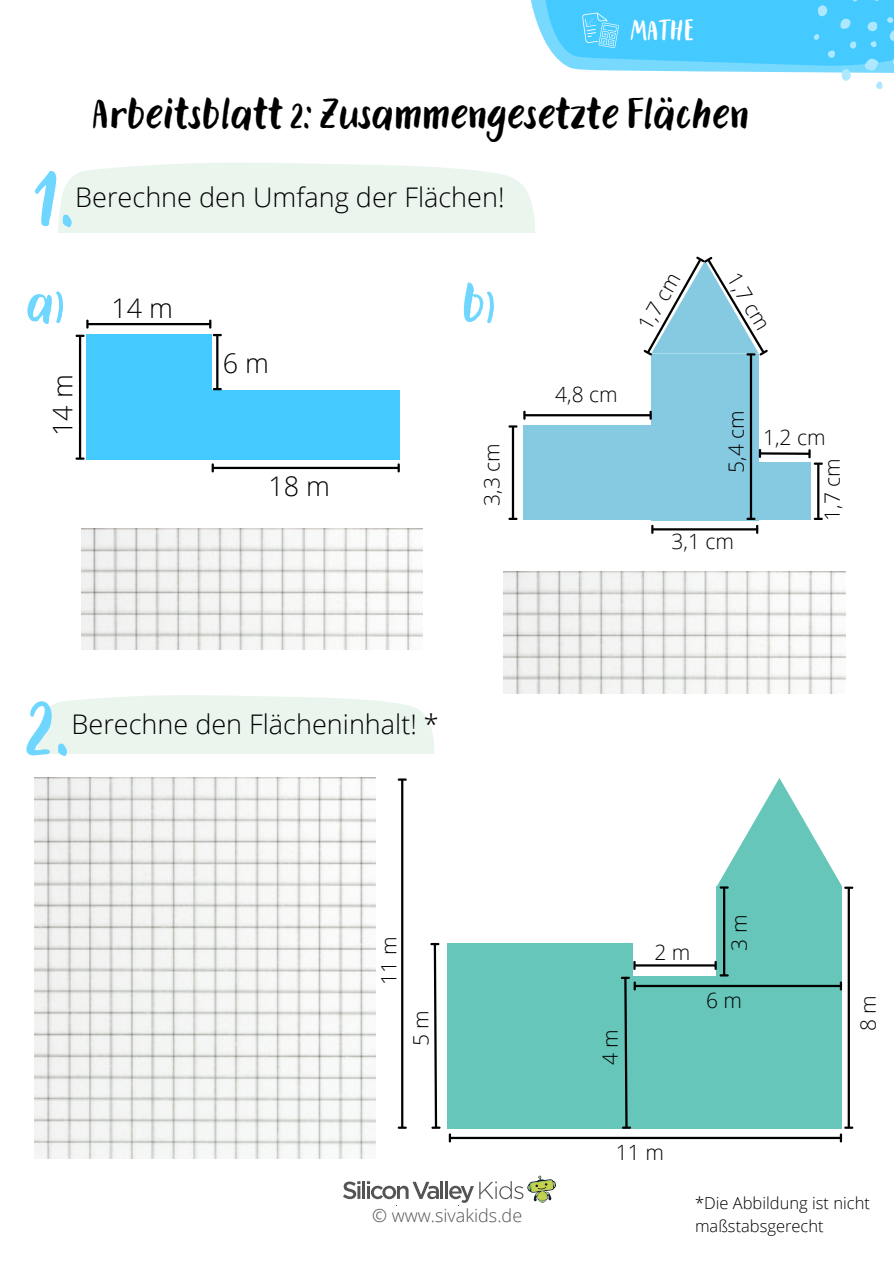
<style>
.page{position:relative;width:894px;height:1264px;background:#fff}
.page>*{position:absolute;margin:0;border:0;box-sizing:border-box;transform-origin:0 0}
.t1{font:91.35px "Rabbits Dummy";color:#6fd6ff}
.t2{font:52.8px "Rabbits Dummy";color:#6fd6ff}
.t3{font:42px "Rabbits Dummy";color:#000}
.t4{font:28.2px "Rabbits Dummy";color:#fff}
.t5{font:300 27px "Open Sans";color:#000}
.t6{font:300 21px "Open Sans";color:#000}
.t7{font:300 18px "Open Sans";color:#545454}
.t8{font:300 16.5px/22.5px "Open Sans";color:#000}
</style>
<div class="page">
<svg style="left:58px;top:163px;width:477px;height:69px;background:#ebf5ef"></svg>
<svg style="left:343px;top:1181px;width:17px;height:18px"></svg>
<hr style="left:362px;top:1181px;width:3px;height:17px;background:#545454">
<svg style="left:367px;top:1181px;width:72px;height:18px"></svg>
<hr style="left:440px;top:1181px;width:3px;height:17px;background:#545454">
<hr style="left:445px;top:1181px;width:3px;height:17px;background:#545454">
<svg style="left:449px;top:1175px;width:107px;height:31px"></svg>
<svg style="left:531px;top:0;width:362px;height:89px"></svg>
<div style="left:86px;top:334px;width:125px;height:125px;background:#44caff"></div>
<div style="left:211px;top:390px;width:188px;height:70px;background:#44caff"></div>
<hr style="left:214px;top:467px;width:183px;height:2px;background:#000">
<svg style="left:211px;top:463px;width:3px;height:9px"></svg>
<svg style="left:397px;top:463px;width:2px;height:9px"></svg>
<hr style="left:216px;top:336px;width:2px;height:52px;background:#000">
<svg style="left:213px;top:388px;width:9px;height:2px"></svg>
<svg style="left:213px;top:334px;width:9px;height:2px"></svg>
<hr style="left:79px;top:337px;width:2px;height:120px;background:#000">
<svg style="left:76px;top:457px;width:9px;height:3px"></svg>
<svg style="left:76px;top:335px;width:9px;height:2px"></svg>
<div style="left:651px;top:353px;width:107px;height:167px;background:#86cae1"></div>
<div style="left:523px;top:425px;width:128px;height:94px;background:#86cae1"></div>
<div style="left:758px;top:462px;width:52px;height:58px;background:#86cae1"></div>
<hr style="left:525px;top:414px;width:124px;height:2px;background:#000">
<svg style="left:523px;top:411px;width:2px;height:9px"></svg>
<svg style="left:649px;top:411px;width:2px;height:9px"></svg>
<hr style="left:653px;top:528px;width:102px;height:2px;background:#000">
<svg style="left:651px;top:525px;width:2px;height:9px"></svg>
<hr style="left:760px;top:452px;width:48px;height:3px;background:#000">
<svg style="left:758px;top:449px;width:2px;height:9px"></svg>
<hr style="left:511px;top:427px;width:3px;height:91px;background:#000">
<svg style="left:508px;top:518px;width:9px;height:2px"></svg>
<svg style="left:508px;top:425px;width:9px;height:2px"></svg>
<hr style="left:749px;top:355px;width:2px;height:162px;background:#000">
<svg style="left:746px;top:517px;width:12px;height:17px"></svg>
<hr style="left:817px;top:465px;width:2px;height:53px;background:#000">
<svg style="left:813px;top:518px;width:9px;height:2px"></svg>
<svg style="left:808px;top:449px;width:14px;height:16px"></svg>
<svg style="left:643px;top:256px;width:124px;height:99px"></svg>
<svg style="left:37px;top:695px;width:397px;height:58px;background:#ebf5ef"></svg>
<hr style="left:88px;top:323px;width:121px;height:2px;background:#000">
<svg style="left:86px;top:319px;width:2px;height:9px"></svg>
<svg style="left:209px;top:319px;width:2px;height:9px"></svg>
<div style="left:716px;top:886px;width:125px;height:242px;background:#66c6b9"></div>
<div style="left:633px;top:976px;width:85px;height:152px;background:#66c6b9"></div>
<div style="left:447px;top:943px;width:186px;height:185px;background:#66c6b9"></div>
<svg style="left:430px;top:942px;width:10px;height:186px"></svg>
<hr style="left:451px;top:1136px;width:388px;height:3px;background:#000">
<svg style="left:448px;top:1133px;width:3px;height:9px"></svg>
<hr style="left:635px;top:984px;width:204px;height:3px;background:#000">
<svg style="left:839px;top:981px;width:2px;height:9px"></svg>
<hr style="left:635px;top:964px;width:79px;height:2px;background:#000">
<svg style="left:633px;top:961px;width:2px;height:8px"></svg>
<hr style="left:847px;top:888px;width:2px;height:238px;background:#000">
<svg style="left:839px;top:1126px;width:14px;height:16px"></svg>
<svg style="left:620px;top:976px;width:15px;height:152px"></svg>
<hr style="left:722px;top:888px;width:3px;height:86px;background:#000">
<svg style="left:714px;top:960px;width:14px;height:16px"></svg>
<svg style="left:717px;top:778px;width:136px;height:110px"></svg>
<hr style="left:401px;top:780px;width:2px;height:346px;background:#000">
<svg style="left:397px;top:1126px;width:9px;height:2px"></svg>
<svg style="left:397px;top:778px;width:9px;height:2px"></svg>
<img style="left:81px;top:528px;width:341px;height:122px">
<img style="left:504px;top:571px;width:341px;height:122px">
<img style="left:34px;top:778px;width:342px;height:380px">
<p class="t4" style="left:630px;top:11px;width:65px">MATHE</p>
<h3 class="t3" style="left:93px;top:85px;width:658px">Arbeitsblatt 2: Zusammengesetzte Flächen</h3>
<h1 class="t1" style="left:34px;top:132px;width:43px">1.</h1>
<p class="t5" style="left:75px;top:179px;width:430px">Berechne den Umfang der Flächen!</p>
<h2 class="t2" style="left:26px;top:266px;width:41px">a)</h2>
<h2 class="t2" style="left:461px;top:266px;width:36px">b)</h2>
<p class="t5" style="left:111px;top:289px;width:63px">14 m</p>
<p class="t5" style="left:44px;top:436px;width:63px;rotate:-90deg">14 m</p>
<p class="t5" style="left:223px;top:345px;width:48px">6 m</p>
<p class="t5" style="left:268px;top:467px;width:63px">18 m</p>
<p class="t6" style="left:477px;top:505px;width:64px;rotate:-90deg">3,3 cm</p>
<p class="t6" style="left:631px;top:321px;width:64px;rotate:-60deg">1,7 cm</p>
<p class="t6" style="left:744px;top:267px;width:64px;rotate:59deg">1,7 cm</p>
<p class="t6" style="left:555px;top:380px;width:64px">4,8 cm</p>
<p class="t6" style="left:721px;top:472px;width:64px;rotate:-90deg">5,4 cm</p>
<p class="t6" style="left:671px;top:526px;width:64px">3,1 cm</p>
<p class="t6" style="left:762px;top:423px;width:64px">1,2 cm</p>
<p class="t6" style="left:817px;top:521px;width:64px;rotate:-90deg">1,7 cm</p>
<h1 class="t1" style="left:26px;top:660px;width:46px">2.</h1>
<p class="t5" style="left:71px;top:705px;width:369px">Berechne den Flächeninhalt! *</p>
<p class="t6" style="left:374px;top:984px;width:49px;rotate:-90deg">11 m</p>
<p class="t6" style="left:406px;top:1045px;width:37px;rotate:-90deg">5 m</p>
<p class="t7" style="left:372px;top:1203px;width:151px">© www.sivakids.de</p>
<p class="t6" style="left:595px;top:1065px;width:37px;rotate:-90deg">4 m</p>
<p class="t6" style="left:654px;top:937px;width:37px">2 m</p>
<p class="t6" style="left:724px;top:950px;width:37px;rotate:-90deg">3 m</p>
<p class="t6" style="left:705px;top:985px;width:37px">6 m</p>
<p class="t6" style="left:615px;top:1137px;width:49px">11 m</p>
<p class="t6" style="left:853px;top:1031px;width:37px;rotate:-90deg">8 m</p>
<p class="t8" style="left:694px;top:1191px;width:176px">*Die Abbildung ist nicht maßstabsgerecht</p>
</div>
